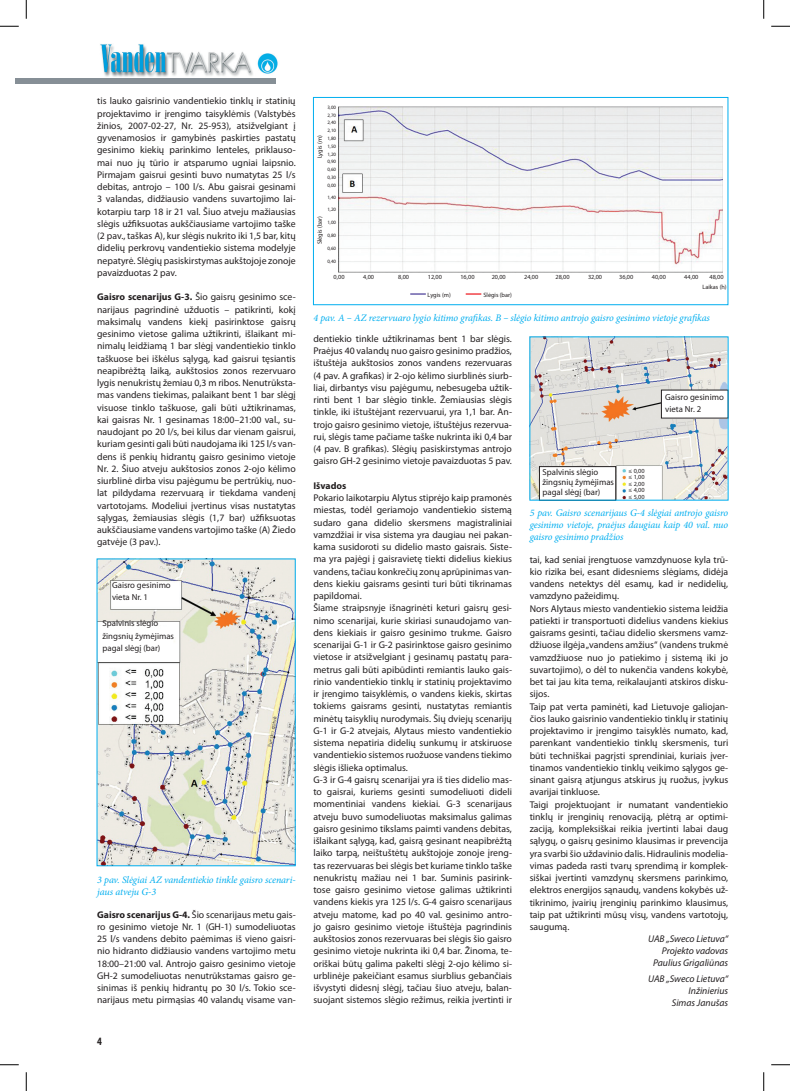
<style>
.page{position:relative;width:790px;height:1091px;background:#fff}
.page>*{position:absolute;margin:0;border:0;box-sizing:border-box;transform-origin:0 0}
.t1{font:700 condensed 11.25px "Myriad Pro";color:#231f20}
.t2{font:italic 10px/12px "Minion Pro";letter-spacing:-.01em;color:#00aeef}
.t3{font:9.75px/12.2px "Myriad Pro";color:#231f20;text-align:justify}
.t4{font:italic 9.75px/12px "Myriad Pro";color:#231f20;text-align:right}
.t5{font:700 9.75px "Myriad Pro";color:#231f20}
.t6{font:8.75px/12.2px "Myriad Pro";color:#231f20}
.t7{font:6.25px/6.5px "Myriad Pro";color:#231f20}
.t8{font:5px/7.8px "Myriad Pro";color:#231f20;text-align:justify}
.s1{font-weight:700}
</style>
<div class="page">
<img style="left:100px;top:44px;width:178px;height:33px">
<div style="left:16px;top:78px;width:260px;height:6px;background:#868f96"></div>
<img style="left:98px;top:560px;width:196px;height:304px">
<img style="left:338px;top:107px;width:385px;height:166px">
<svg style="left:410px;top:293px;width:16px;height:2px"></svg>
<svg style="left:465px;top:293px;width:16px;height:2px"></svg>
<img style="left:531px;top:338px;width:195px;height:161px">
<div style="left:661px;top:390px;width:67px;height:28px;background:#fff"></div>
<div style="left:539px;top:466px;width:76px;height:34px;background:#fff"></div>
<div style="left:539px;top:466px;width:77px;height:34px;border:1px solid #231f20"></div>
<div style="left:96px;top:558px;width:200px;height:308px;border:1px solid #00aeef"></div>
<div style="left:313px;top:97px;width:415px;height:208px;border:1px solid #00aeef"></div>
<div style="left:627px;top:467px;width:33px;height:33px;background:#fff"></div>
<svg style="left:0;top:25px;width:19px;height:2px"></svg>
<svg style="left:771px;top:25px;width:19px;height:2px"></svg>
<svg style="left:0;top:1064px;width:19px;height:1px"></svg>
<svg style="left:771px;top:1064px;width:19px;height:1px"></svg>
<svg style="left:25px;top:0;width:2px;height:19px"></svg>
<svg style="left:25px;top:1072px;width:2px;height:19px"></svg>
<svg style="left:763px;top:0;width:1px;height:19px"></svg>
<svg style="left:763px;top:1072px;width:1px;height:19px"></svg>
<p class="t3" style="left:97px;top:95px;width:200px">tis lauko gaisrinio vandentiekio tinklų ir statinių projektavimo ir įrengimo taisyklėmis (Valstybės žinios, 2007-02-27, N r. 25-953), atsižvelgiant į gyvenamosios ir gamybinės paskirties pastatų gesinimo kiekių parinkimo lenteles, priklauso&shy;mai nuo jų tūrio ir atsparumo ugniai laipsnio.<br>Pirmajam gaisrui gesinti buvo numatytas 25 l/s debitas, antrojo – 100 l/s. Abu gaisrai gesinami 3 valandas, didžiausio vandens suvartojimo lai&shy;kotarpiu tarp 18 ir 21 val. Šiuo atveju mažiausias slėgis užfiksuotas aukščiausiame vartojimo taške (2 pav., taškas A), kur slėgis nukrito iki 1,5 bar, kitų didelių perkrovų vandentiekio sistema modelyje nepatyrė. Slėgių pasiskirstymas aukštojoje zonoje pavaizduotas 2 pav.</p>
<p class="t3" style="left:97px;top:291px;width:200px"><span class="s1">Gaisro scenarijus G-3.</span> Šio gaisrų gesinimo sce&shy;narijaus pagrindinė užduotis – patikrinti, kokį maksimalų vandens kiekį pasirinktose gaisrų gesinimo vietose galima užtikrinti, išlaikant mi&shy;nimalų leidžiamą 1 bar slėgį vandentiekio tinklo taškuose bei iškėlus sąlygą, kad gaisrui tęsiantis neapibrėžtą laiką, aukštosios zonos rezervuaro lygis nenukristų žemiau 0,3 m ribos. Nenutrūksta&shy;mas vandens tiekimas, palaikant bent 1 bar slėgį visuose tinklo taškuose, gali būti užtikrinamas, kai gaisras N r. 1 gesinamas 18:00–21:00 val., su&shy;naudojant po 20 l/s, bei kilus dar vienam gaisrui, kuriam gesinti gali būti naudojama iki 125 l/s van&shy;dens iš penkių hidrantų gaisro gesinimo vietoje N r. 2. Šiuo atveju aukštosios zonos 2-ojo kėlimo siurblinė dirba visu pajėgumu be pertrūkių, nuo&shy;lat pildydama rezervuarą ir tiekdama vandenį vartotojams. Modeliui įvertinus visas nustatytas sąlygas, žemiausias slėgis (1,7 bar) užfiksuotas aukščiausiame vandens vartojimo taške (A) Žiedo gatvėje (3 pav.).</p>
<p class="t6" style="left:112px;top:579px;width:60px">Gaisro gesinimo vieta N r. 1</p>
<p class="t6" style="left:102px;top:617px;width:73px">Spalvinis slėgio žingsnių žymėjimas pagal slėgį (bar)</p>
<p class="t2" style="left:97px;top:874px;width:200px">3 pav. Slėgiai AZ vandentiekio tinkle gaisro scenari&shy;jaus atveju G-3</p>
<p class="t3" style="left:97px;top:908px;width:200px"><span class="s1">Gaisro scenarijus G-4.</span> Šio scenarijaus metu gais&shy;ro gesinimo vietoje N r. 1 (GH-1) sumodeliuotas 25 l/s vandens debito paėmimas iš vieno gaisri&shy;nio hidranto didžiausio vandens vartojimo metu 18:00–21:00 val. Antrojo gaisro gesinimo vietoje GH-2 sumodeliuotas nenutrūkstamas gaisro ge&shy;sinimas iš penkių hidrantų po 30 l/s. Tokio sce&shy;narijaus metu pirmąsias 40 valandų visame van-</p>
<p class="t1" style="left:97px;top:1034px;width:6px">4</p>
<p class="t8" style="left:327px;top:103px;width:10px">3,00<br>2,70<br>2,40<br>2,10<br>1,80<br>1,50<br>1,20<br>0,90<br>0,60<br>0,30<br>0,00</p>
<p class="t8" style="left:327px;top:193px;width:10px">1,40</p>
<p class="t8" style="left:327px;top:206px;width:10px">1,20</p>
<p class="t8" style="left:327px;top:219px;width:10px">1,00</p>
<p class="t8" style="left:327px;top:232px;width:10px">0,80</p>
<p class="t8" style="left:327px;top:245px;width:10px">0,60</p>
<p class="t8" style="left:327px;top:258px;width:10px">0,40</p>
<p class="t7" style="left:316px;top:158px;width:25px;rotate:-90deg">Lygis (m)</p>
<p class="t7" style="left:316px;top:244px;width:30px;rotate:-90deg">Slėgis (bar)</p>
<p class="t7" style="left:333px;top:274px;width:12px">0,00</p>
<p class="t7" style="left:363px;top:274px;width:12px">4,00</p>
<p class="t7" style="left:398px;top:274px;width:12px">8,00</p>
<p class="t7" style="left:428px;top:274px;width:16px">12,00</p>
<p class="t7" style="left:460px;top:274px;width:16px">16,00</p>
<p class="t7" style="left:491px;top:274px;width:16px">20,00</p>
<p class="t7" style="left:524px;top:274px;width:16px">24,00</p>
<p class="t7" style="left:555px;top:274px;width:16px">28,00</p>
<p class="t7" style="left:588px;top:274px;width:16px">32,00</p>
<p class="t7" style="left:619px;top:274px;width:16px">36,00</p>
<p class="t7" style="left:651px;top:274px;width:16px">40,00</p>
<p class="t7" style="left:684px;top:274px;width:16px">44,00</p>
<p class="t7" style="left:702px;top:272px;width:26px;line-height:9.6px;text-indent:7px">48,00<br>Laikas (h)</p>
<p class="t7" style="left:427px;top:291px;width:25px">Lygis (m)</p>
<p class="t7" style="left:483px;top:291px;width:30px">Slėgis (bar)</p>
<p class="t2" style="left:313px;top:312px;width:398px">4 pav. A – AZ rezervuaro lygio kitimo grafikas. B – slėgio kitimo antrojo gaisro gesinimo vietoje grafikas</p>
<p class="t3" style="left:313px;top:332px;width:200px">dentiekio tinkle užtikrinamas bent 1 bar slėgis.<br>Praėjus 40 valandų nuo gaisro gesinimo pradžios, ištuštėja aukštosios zonos vandens rezervuaras (4 pav. A grafikas) ir 2-ojo kėlimo siurblinės siurb&shy;liai, dirbantys visu pajėgumu, nebesugeba užtik&shy;rinti bent 1 bar slėgio tinkle. Žemiausias slėgis tinkle, iki ištuštėjant rezervuarui, yra 1,1 bar. An&shy;trojo gaisro gesinimo vietoje, ištuštėjus rezervua&shy;rui, slėgis tame pačiame taške nukrinta iki 0,4 bar (4 pav. B grafikas). Slėgių pasiskirstymas antrojo gaisro GH-2 gesinimo vietoje pavaizduotas 5 pav.</p>
<p class="t5" style="left:313px;top:479px;width:34px">Išvados</p>
<p class="t3" style="left:313px;top:491px;width:200px;text-align:left">Pokario laikotarpiu Alytus stiprėjo kaip pramonės miestas, todėl geriamojo vandentiekio sistemą sudaro gana didelio skersmens magistraliniai vamzdžiai ir visa sistema yra daugiau nei pakan&shy;kama susidoroti su didelio masto gaisrais. Siste&shy;ma yra pajėgi į gaisravietę tiekti didelius kiekius vandens, tačiau konkrečių zonų aprūpinimas van&shy;dens kiekiu gaisrams gesinti turi būti tikrinamas papildomai.<br>Šiame straipsnyje išnagrinėti keturi gaisrų gesi&shy;nimo scenarijai, kurie skiriasi sunaudojamo van&shy;dens kiekiais ir gaisro gesinimo trukme. Gaisro scenarijai G-1 ir G-2 pasirinktose gaisro gesinimo vietose ir atsižvelgiant į gesinamų pastatų para&shy;metrus gali būti apibūdinti remiantis lauko gais&shy;rinio vandentiekio tinklų ir statinių projektavimo ir įrengimo taisyklėmis, o vandens kiekis, skirtas tokiems gaisrams gesinti, nustatytas remiantis minėtų taisyklių nurodymais. Šių dviejų scenarijų G-1 ir G-2 atvejais, Alytaus miesto vandentiekio sistema nepatiria didelių sunkumų ir atskiruose vandentiekio sistemos ruožuose vandens tiekimo slėgis išlieka optimalus.<br>G-3 ir G-4 gaisrų scenarijai yra iš ties didelio mas&shy;to gaisrai, kuriems gesinti sumodeliuoti dideli momentiniai vandens kiekiai. G-3 scenarijaus atveju buvo sumodeliuotas maksimalus galimas gaisro gesinimo tikslams paimti vandens debitas, išlaikant sąlygą, kad, gaisrą gesinant neapibrėžtą laiko tarpą, neištuštėtų aukštojoje zonoje įreng&shy;tas rezervuaras bei slėgis bet kuriame tinklo taške nenukristų mažiau nei 1 bar. Suminis pasirink&shy;tose gaisro gesinimo vietose galimas užtikrinti vandens kiekis yra 125 l/s. G-4 gaisro scenarijaus atveju matome, kad po 40 val. gesinimo antro&shy;jo gaisro gesinimo vietoje ištuštėja pagrindinis aukštosios zonos rezervuaras bei slėgis šio gaisro gesinimo vietoje nukrinta iki 0,4 bar. Žinoma, te&shy;oriškai būtų galima pakelti slėgį 2-ojo kėlimo si&shy;urblinėje pakeičiant esamus siurblius gebančiais išvystyti didesnį slėgį, tačiau šiuo atveju, balan&shy;suojant sistemos slėgio režimus, reikia įvertinti ir</p>
<p class="t6" style="left:665px;top:390px;width:60px">Gaisro gesinimo vieta N r. 2</p>
<p class="t6" style="left:542px;top:467px;width:73px;line-height:10px">Spalvinis slėgio žingsnių žymėjimas pagal slėgį (bar)</p>
<p class="t7" style="left:628px;top:467px;width:17px;text-align:justify">≤ 0,00 ≤ 1,00 ≤ 2,00 ≤ 4,00 ≤ 5,00</p>
<p class="t2" style="left:529px;top:506px;width:200px;text-align:justify">5 pav. Gaisro scenarijaus G-4 slėgiai antrojo gaisro gesinimo vietoje, praėjus daugiau kaip 40 val. nuo gaisro gesinimo pradžios</p>
<p class="t3" style="left:529px;top:553px;width:200px;text-align:left">tai, kad seniai įrengtuose vamzdynuose kyla trū&shy;kio rizika bei, esant didesniems slėgiams, didėja vandens netektys dėl esamų, kad ir nedidelių, vamzdyno pažeidimų.<br>Nors Alytaus miesto vandentiekio sistema leidžia patiekti ir transportuoti didelius vandens kiekius gaisrams gesinti, tačiau didelio skersmens vamz&shy;džiuose ilgėja „vandens amžius“ (vandens trukmė vamzdžiuose nuo jo patiekimo į sistemą iki jo suvartojimo), o dėl to nukenčia vandens kokybė, bet tai jau kita tema, reikalaujanti atskiros disku&shy;sijos.<br>Taip pat verta paminėti, kad Lietuvoje galiojan&shy;čios lauko gaisrinio vandentiekio tinklų ir statinių projektavimo ir įrengimo taisyklės numato, kad, parenkant vandentiekio tinklų skersmenis, turi būti techniškai pagrįsti sprendiniai, kuriais įver&shy;tinamos vandentiekio tinklų veikimo sąlygos ge&shy;sinant gaisrą atjungus atskirus jų ruožus, įvykus avarijai tinkluose.<br>Taigi projektuojant ir numatant vandentiekio tinklų ir įrenginių renovaciją, plėtrą ar optimi&shy;zaciją, kompleksiškai reikia įvertinti labai daug sąlygų, o gaisrų gesinimo klausimas ir prevencija yra svarbi šio uždavinio dalis. H idraulinis modelia&shy;vimas padeda rasti tvarų sprendimą ir komplek&shy;siškai įvertinti vamzdynų skersmens parinkimo, elektros energijos sąnaudų, vandens kokybės už&shy;tikrinimo, įvairių įrenginių parinkimo klausimus, taip pat užtikrinti mūsų visų, vandens vartotojų, saugumą.</p>
<p class="t4" style="left:648px;top:932px;width:82px">UAB „Sweco Lietuva“<br>Projekto vadovas<br>Paulius Grigaliūnas</p>
<p class="t4" style="left:648px;top:972px;width:82px">UAB „Sweco Lietuva“<br>Inžinierius<br>Simas Janušas</p>
</div>
